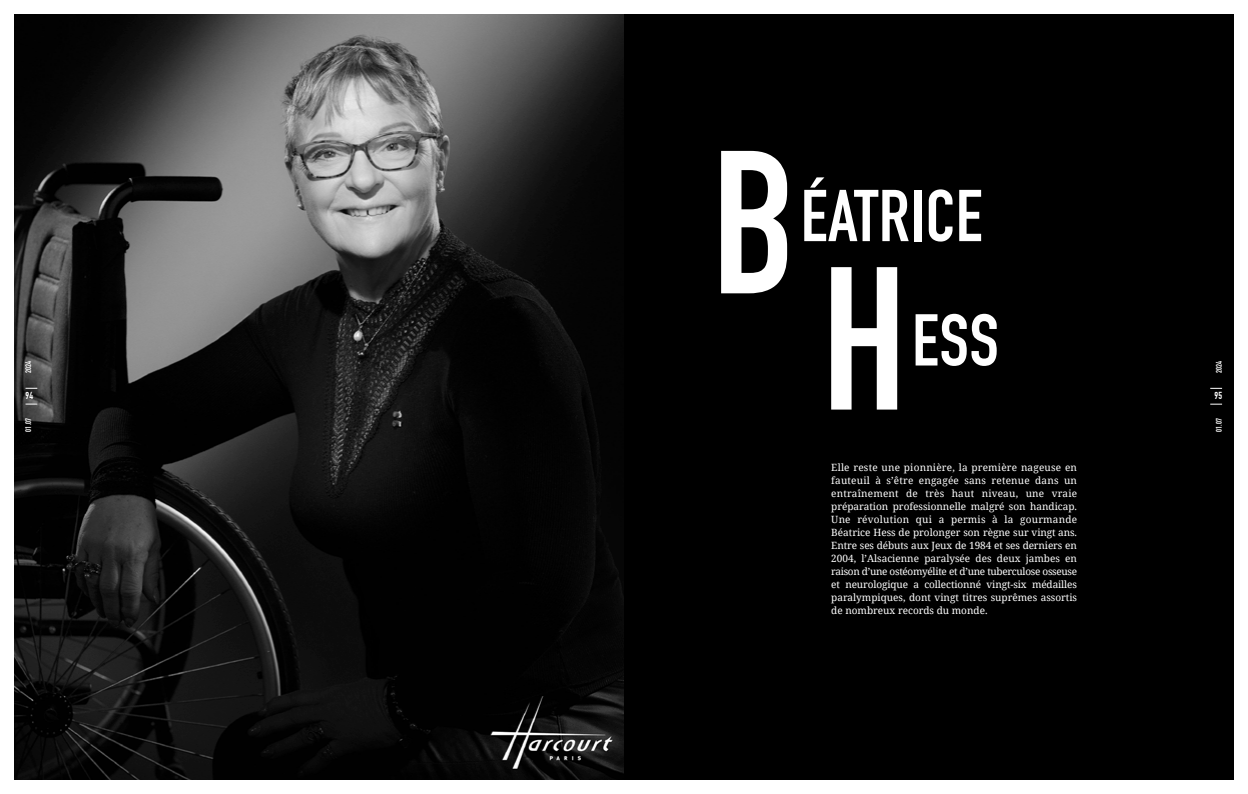
<style>
.page{position:relative;width:1248px;height:794px;background:#fff}
.page>*{position:absolute;margin:0;border:0;box-sizing:border-box;transform-origin:0 0}
.t1{font:200px "DIN1451 Engschrift";color:#fff}
.t2{font:72px "DIN1451 Engschrift";letter-spacing:.01em;color:#fff}
.t3{font:10px/13px "Noto Serif";color:#fff;text-align:justify}
.t4{font:10px "DIN1451 Engschrift";color:#fff}
.t5{font:8px "DIN1451 Engschrift";letter-spacing:.01em;color:#fff}
</style>
<div class="page">
<img style="left:14px;top:14px;width:610px;height:766px">
<div style="left:624px;top:14px;width:609px;height:766px;background:#000"></div>
<p class="t5" style="left:24px;top:373px;width:14px;rotate:-90deg">2024</p>
<p class="t4" style="left:26px;top:390px;width:9px">94</p>
<h1 class="t1" style="left:711px;top:106px;width:87px">B</h1>
<h2 class="t2" style="left:800px;top:174px;width:183px">ÉATRICE</h2>
<h1 class="t1" style="left:821px;top:222px;width:87px">H</h1>
<h2 class="t2" style="left:912px;top:298px;width:88px">ESS</h2>
<p class="t5" style="left:1214px;top:373px;width:14px;rotate:-90deg">2024</p>
<p class="t4" style="left:1214px;top:390px;width:9px">95</p>
<p class="t5" style="left:24px;top:431px;width:15px;rotate:-90deg">01.07</p>
<p class="t5" style="left:1214px;top:432px;width:15px;rotate:-90deg">01.07</p>
<p class="t3" style="left:831px;top:460px;width:247px">Elle reste une pionnière, la première nageuse en fauteuil à s’être engagée sans retenue dans un entraînement de très haut niveau, une vraie préparation professionnelle malgré son handicap.<br>Une révolution qui a permis à la gourmande Béatrice Hess de prolonger son règne sur vingt ans.<br>Entre ses débuts aux Jeux de 1984 et ses derniers en 2004, l’Alsacienne paralysée des deux jambes en raison d’une ostéomyélite et d’une tuberculose osseuse et neurologique a collectionné vingt-six médailles paralympiques, dont vingt titres suprêmes assortis de nombreux records du monde.</p>
</div>
